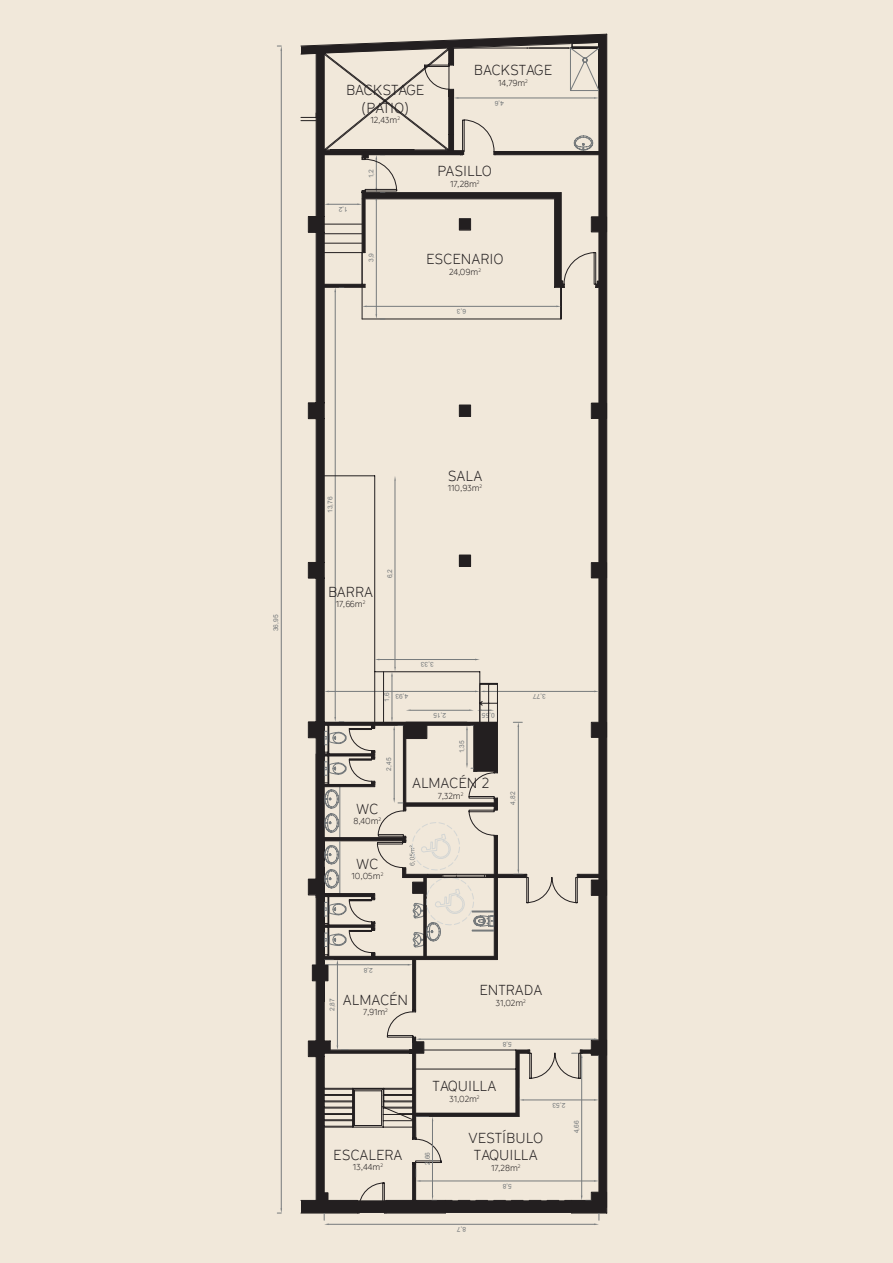
<style>
.page{position:relative;width:893px;height:1263px;background:#f1e8da}
.page>*{position:absolute;margin:0;border:0;box-sizing:border-box;transform-origin:0 0}
.t1{font:300 14.4px/17.2px "GT Cinetype";color:#231f20;text-align:center}
.t2{font:300 8.7px "GT Cinetype";color:#231f20}
.t3{font:6.6px "Arial";color:#767a7c}
</style>
<div class="page">
<hr style="left:329px;top:1224px;width:265px;height:1px;background:#767a7c">
<svg style="left:324px;top:1213px;width:5px;height:12px"></svg>
<svg style="left:594px;top:1213px;width:6px;height:12px"></svg>
<hr style="left:281px;top:51px;width:1px;height:1157px;background:#767a7c">
<svg style="left:277px;top:46px;width:5px;height:5px"></svg>
<svg style="left:277px;top:1208px;width:5px;height:6px"></svg>
<svg style="left:301px;top:34px;width:306px;height:1179px"></svg>
<svg style="left:324px;top:42px;width:275px;height:250px"></svg>
<p class="t1" style="left:346px;top:81px;width:80px">BACKSTAGE (PATIO)</p>
<p class="t2" style="left:370px;top:115px;width:31px">12,43m<sup>2</sup></p>
<p class="t1" style="left:474px;top:61px;width:80px">BACKSTAGE</p>
<p class="t2" style="left:498px;top:77px;width:31px">14,79m<sup>2</sup></p>
<p class="t3" style="left:504px;top:108px;width:11px;rotate:-180deg">4,6</p>
<p class="t3" style="left:348px;top:214px;width:11px;rotate:-180deg">1,2</p>
<p class="t3" style="left:367px;top:178px;width:11px;rotate:-90deg">1,2</p>
<p class="t1" style="left:438px;top:162px;width:56px">PASILLO</p>
<p class="t2" style="left:450px;top:178px;width:31px">17,28m<sup>2</sup></p>
<p class="t3" style="left:367px;top:262px;width:11px;rotate:-90deg">3,9</p>
<p class="t1" style="left:426px;top:250px;width:79px">ESCENARIO</p>
<p class="t2" style="left:449px;top:266px;width:33px">24,09m<sup>2</sup></p>
<p class="t3" style="left:466px;top:316px;width:11px;rotate:-180deg">6,3</p>
<p class="t3" style="left:272px;top:631px;width:18px;rotate:-90deg">36,95</p>
<p class="t3" style="left:326px;top:513px;width:18px;rotate:-90deg">13,76</p>
<p class="t1" style="left:448px;top:467px;width:36px">SALA</p>
<p class="t2" style="left:448px;top:483px;width:36px">110,93m<sup>2</sup></p>
<p class="t1" style="left:328px;top:583px;width:47px">BARRA</p>
<p class="t2" style="left:336px;top:599px;width:31px">17,66m<sup>2</sup></p>
<p class="t3" style="left:386px;top:578px;width:11px;rotate:-90deg">6,2</p>
<p class="t3" style="left:434px;top:669px;width:14px;rotate:-180deg">3,33</p>
<p class="t3" style="left:382px;top:702px;width:11px;rotate:-90deg">1,6</p>
<p class="t3" style="left:408px;top:701px;width:14px;rotate:-180deg">4,93</p>
<p class="t3" style="left:546px;top:701px;width:14px;rotate:-180deg">3,77</p>
<p class="t3" style="left:446px;top:720px;width:14px;rotate:-180deg">2,15</p>
<p class="t3" style="left:495px;top:720px;width:14px;rotate:-180deg">0,55</p>
<p class="t3" style="left:384px;top:771px;width:14px;rotate:-90deg">2,45</p>
<p class="t3" style="left:457px;top:753px;width:14px;rotate:-90deg">1,35</p>
<p class="t1" style="left:357px;top:800px;width:23px">WC</p>
<p class="t2" style="left:354px;top:816px;width:29px">8,40m<sup>2</sup></p>
<p class="t1" style="left:357px;top:855px;width:23px">WC</p>
<p class="t2" style="left:351px;top:871px;width:33px">10,05m<sup>2</sup></p>
<p class="t1" style="left:412px;top:774px;width:78px">ALMACÉN 2</p>
<p class="t2" style="left:438px;top:790px;width:27px">7,32m<sup>2</sup></p>
<p class="t3" style="left:509px;top:804px;width:14px;rotate:-90deg">4,82</p>
<p class="t3" style="left:373px;top:974px;width:11px;rotate:-180deg">2,8</p>
<p class="t1" style="left:479px;top:981px;width:65px">ENTRADA</p>
<p class="t1" style="left:343px;top:991px;width:67px">ALMACÉN</p>
<p class="t2" style="left:495px;top:997px;width:32px">31,02m<sup>2</sup></p>
<p class="t2" style="left:363px;top:1007px;width:26px">7,91m<sup>2</sup></p>
<p class="t3" style="left:328px;top:1011px;width:14px;rotate:-90deg">2,87</p>
<p class="t3" style="left:512px;top:1049px;width:11px;rotate:-180deg">5,8</p>
<p class="t1" style="left:333px;top:1145px;width:71px">ESCALERA</p>
<p class="t2" style="left:353px;top:1161px;width:32px">13,44m<sup>2</sup></p>
<p class="t1" style="left:433px;top:1077px;width:65px">TAQUILLA</p>
<p class="t2" style="left:449px;top:1093px;width:32px">31,02m<sup>2</sup></p>
<p class="t3" style="left:423px;top:1165px;width:14px;rotate:-90deg">2,66</p>
<p class="t1" style="left:469px;top:1129px;width:76px">VESTÍBULO<br>TAQUILLA</p>
<p class="t2" style="left:491px;top:1162px;width:31px">17,28m<sup>2</sup></p>
<p class="t3" style="left:512px;top:1190px;width:11px;rotate:-180deg">5,8</p>
<p class="t3" style="left:565px;top:1109px;width:14px;rotate:-180deg">2,53</p>
<p class="t3" style="left:572px;top:1133px;width:14px;rotate:-90deg">4,66</p>
<p class="t3" style="left:466px;top:1234px;width:11px;rotate:-180deg">8,7</p>
</div>
